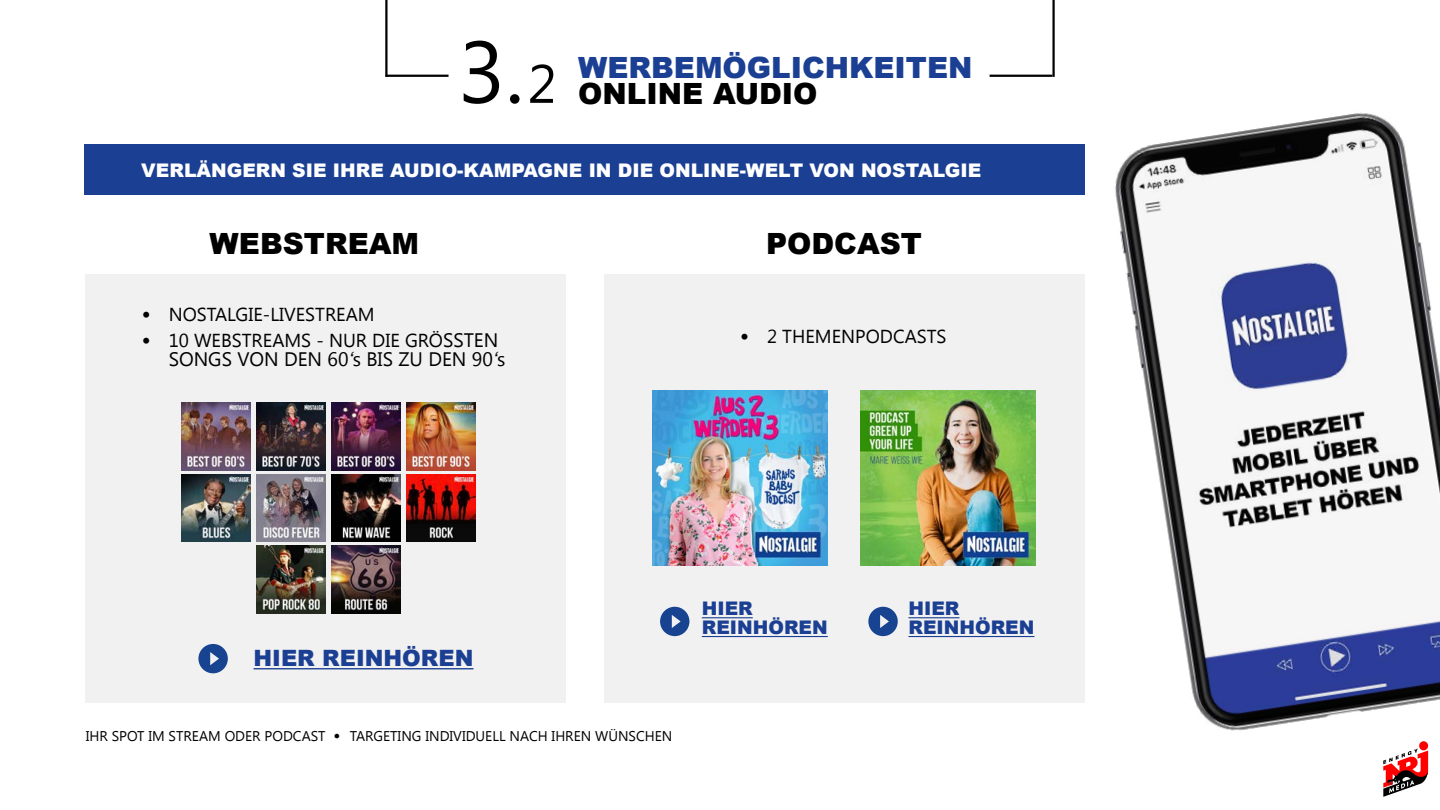
<style>
.page{position:relative;width:1440px;height:810px;background:#fff}
.page>*{position:absolute;margin:0;border:0;box-sizing:border-box;transform-origin:0 0}
.t1{font:900 29.25px/26.1px "Arial";color:#1b3f93}
.t2{font:900 29.25px "Arial";color:#000}
.t3{font:900 22.5px "Arial";color:#1b3f93}
.t4{font:19.5px "Segoe UI";color:#000}
.t5{font:18.75px "Segoe UI";color:#000}
.t6{font:900 18.75px "Arial";color:#fff}
.t7{font:900 18.75px/18.8px "Arial";color:#1b3f93}
.t8{font:14.1px "Segoe UI";color:#000}
.s1{font-family:"Segoe UI";font-weight:400;font-size:87.45px;color:#000}
.s2{font-family:"Segoe UI";font-weight:400;font-size:54px;color:#000}
.s3{color:#000}
.s4{font-family:"Arial";font-weight:900;font-size:18px}
.s5{font-size:19.5px}
.s6{font-family:"Arial";font-style:italic}
.s7{font-family:"Arial";font-weight:900}
</style>
<div class="page">
<div style="left:86px;top:274px;width:480px;height:429px;background:#f1f1f1"></div>
<div style="left:604px;top:274px;width:480px;height:429px;background:#f1f1f1"></div>
<div style="left:85px;top:144px;width:1000px;height:51px;background:#1b3f93"></div>
<hr style="left:385px;top:0;width:3px;height:77px;background:#000">
<hr style="left:1052px;top:0;width:3px;height:77px;background:#000">
<hr style="left:386px;top:75px;width:63px;height:2px;background:#000">
<hr style="left:990px;top:75px;width:62px;height:2px;background:#000">
<img style="left:652px;top:391px;width:175px;height:174px">
<img style="left:861px;top:391px;width:175px;height:174px">
<hr style="left:254px;top:668px;width:220px;height:1px;background:#1b3f93">
<svg style="left:198px;top:644px;width:30px;height:29px"></svg>
<hr style="left:702px;top:617px;width:51px;height:1px;background:#1b3f93">
<hr style="left:702px;top:636px;width:126px;height:1px;background:#1b3f93">
<svg style="left:660px;top:607px;width:29px;height:29px"></svg>
<hr style="left:908px;top:617px;width:52px;height:1px;background:#1b3f93">
<hr style="left:908px;top:636px;width:126px;height:1px;background:#1b3f93">
<svg style="left:868px;top:607px;width:30px;height:29px"></svg>
<img style="left:1115px;top:113px;width:325px;height:618px">
<svg style="left:1371px;top:719px;width:69px;height:78px"></svg>
<img style="left:181px;top:403px;width:70px;height:67px">
<img style="left:181px;top:474px;width:70px;height:68px">
<img style="left:256px;top:546px;width:70px;height:67px">
<img style="left:256px;top:403px;width:70px;height:67px">
<img style="left:256px;top:474px;width:70px;height:68px">
<img style="left:331px;top:546px;width:70px;height:67px">
<img style="left:331px;top:403px;width:70px;height:67px">
<img style="left:331px;top:474px;width:70px;height:68px">
<img style="left:406px;top:403px;width:70px;height:67px">
<img style="left:406px;top:474px;width:70px;height:68px">
<h1 class="t1" style="left:458px;top:54px;width:516px;text-indent:120px">WERBEMÖGLICHKEITEN<br><span class="s1">3.</span><span class="s2">2</span> <span class="s3">ONLINE AUDIO</span></h1>
<p class="t6" style="left:141px;top:156px;width:842px">VERLÄNGERN SIE IHRE AUDIO-KAMPAGNE IN DIE ONLINE-WELT VON NOSTALGIE</p>
<h1 class="t2" style="left:210px;top:222px;width:211px">WEBSTREAM</h1>
<h1 class="t2" style="left:766px;top:222px;width:157px">PODCAST</h1>
<p class="t5" style="left:142px;top:301px;width:235px"><span class="s4">•</span> NOSTALGIE-LIVESTREAM</p>
<p class="t5" style="left:142px;top:327px;width:358px"><span class="s4">•</span> 10 WEBSTREAMS - NUR DIE GRÖ<span class="s5">SSTEN</span></p>
<p class="t4" style="left:169px;top:346px;width:338px">SONGS VON DEN 60<span class="s6">‘</span>s BIS ZU DEN 90<span class="s6">‘</span>s</p>
<p class="t5" style="left:740px;top:323px;width:208px"><span class="s4">•</span> 2 THEMENPODCASTS</p>
<p class="t3" style="left:254px;top:642px;width:221px">HIER REINHÖREN</p>
<p class="t8" style="left:86px;top:726px;width:588px">IHR SPOT IM STREAM ODER PODCAST <span class="s7">•</span> TARGETING INDIVIDUELL NACH IHREN WÜNSCHEN</p>
<p class="t7" style="left:702px;top:599px;width:128px">HIER<br>REINHÖREN</p>
<p class="t7" style="left:908px;top:599px;width:128px">HIER<br>REINHÖREN</p>
</div>
